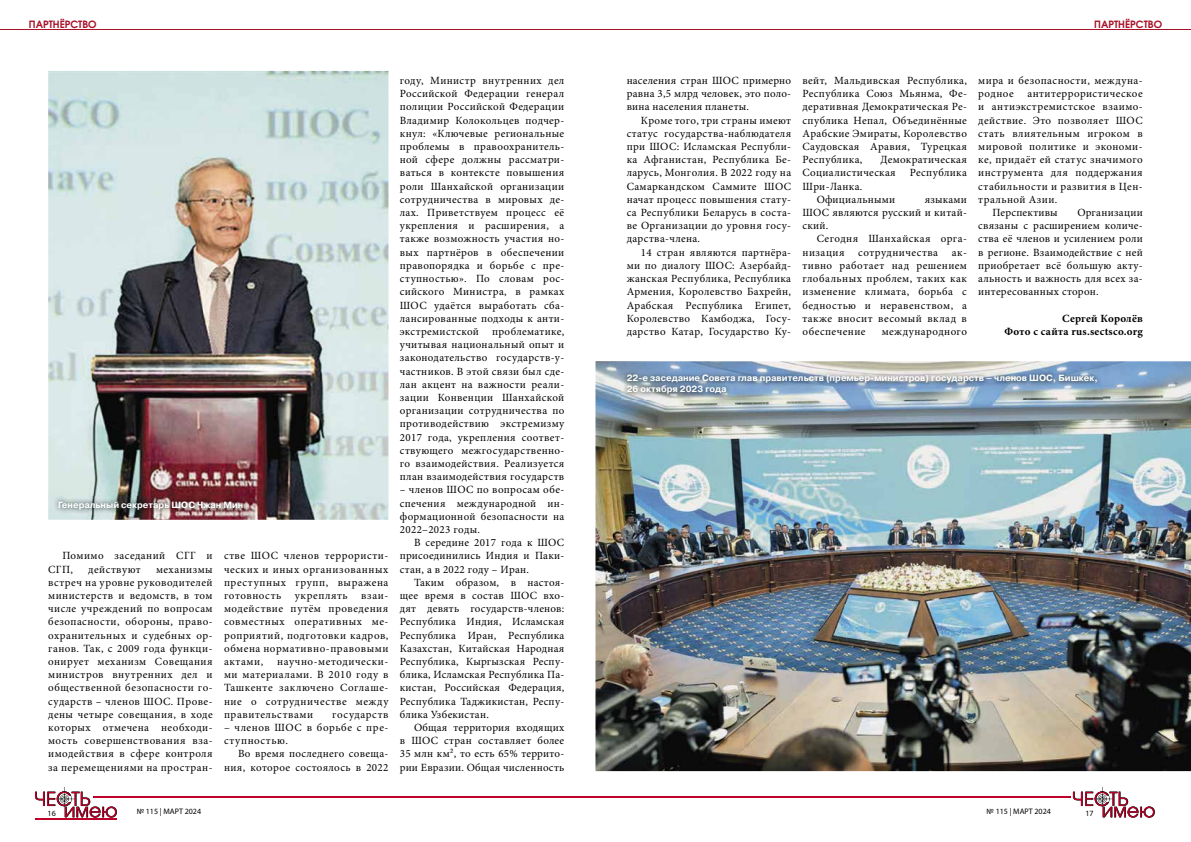
<style>
.page{position:relative;width:1191px;height:842px;background:#fff}
.page>*{position:absolute;margin:0;border:0;box-sizing:border-box;transform-origin:0 0}
.t1{font:11px/13.2px "Minion Pro";letter-spacing:.035em;color:#000;text-align:justify}
.t2{font:700 11px/13.2px "Minion Pro";letter-spacing:.02em;color:#000;text-align:right}
.t3{font:11px "Minion Pro";letter-spacing:.055em;color:#000}
.t4{font:600 10px "Avant Garde Gothic C";color:#a9132a}
.t5{font:700 9px/10.8px "Pragmatica C";color:#fff}
.t6{font:8px "Myriad Pro";color:#000}
</style>
<div class="page">
<svg style="left:35px;top:787px;width:82px;height:31px"></svg>
<svg style="left:1072px;top:787px;width:83px;height:31px"></svg>
<hr style="left:35px;top:819px;width:82px;height:1px;background:#be0028">
<hr style="left:93px;top:796px;width:977px;height:1px;background:#be0028">
<img style="left:595px;top:361px;width:596px;height:410px">
<img style="left:622px;top:369px;width:480px;height:30px">
<img style="left:48px;top:71px;width:340px;height:449px">
<img style="left:53px;top:496px;width:195px;height:19px">
<hr style="left:0;top:29px;width:1191px;height:1px;background:#a9132a">
<p class="t4" style="left:29px;top:18px;width:69px">ПАРТНЁРСТВО</p>
<p class="t4" style="left:1094px;top:18px;width:69px">ПАРТНЁРСТВО</p>
<p class="t5" style="left:58px;top:500px;width:187px">Генеральный секретарь ШОС Чжан Мин</p>
<p class="t1" style="left:48px;top:549px;width:166px;text-indent:14px">Помимо заседаний СГГ и<br>СГП,</p>
<p class="t1" style="left:88px;top:562px;width:54px">действуют</p>
<p class="t1" style="left:48px;top:562px;width:166px;text-indent:108px">механизмы встреч на уровне руководителей министерств и ведомств, в том числе учреждений по вопросам безопасности, обороны, право&shy;охранительных и судебных ор&shy;ганов. Так, с 2009 года функци&shy;онирует механизм Совещания министров внутренних дел и общественной безопасности го&shy;сударств – членов ШОС. Прове&shy;дены четыре совещания, в ходе которых отмечена необходи&shy;мость совершенствования вза&shy;имодействия в сфере контроля за перемещениями на простран-</p>
<p class="t1" style="left:224px;top:549px;width:166px">стве ШОС членов террористи&shy;ческих и иных организованных преступных групп, выражена готовность укреплять взаи&shy;модействие путём проведения совместных оперативных ме&shy;роприятий, подготовки кадров, обмена нормативно-правовыми актами,</p>
<p class="t1" style="left:224px;top:655px;width:166px;text-indent:53px">научно-методически&shy;ми материалами. В 2010 году в Ташкенте заключено Соглаше&shy;ние о сотрудничестве между правительствами</p>
<p class="t3" style="left:332px;top:707px;width:58px">государств</p>
<p class="t1" style="left:224px;top:721px;width:166px">– членов ШОС в борьбе с пре&shy;ступностью.</p>
<p class="t1" style="left:224px;top:747px;width:166px;text-align:right">Во время последнего совеща&shy;ния, которое состоялось в 2022</p>
<p class="t1" style="left:400px;top:74px;width:166px">году, Министр внутренних дел Российской Федерации генерал полиции Российской Федерации Владимир Колокольцев подчер&shy;кнул: «Ключевые региональные проблемы в правоохранитель&shy;ной сфере должны рассматри&shy;ваться в контексте повышения роли Шанхайской организации сотрудничества в мировых де&shy;лах. Приветствуем процесс её укрепления и расширения, а также возможность участия но&shy;вых партнёров в обеспечении правопорядка и борьбе с пре&shy;ступностью». По словам рос&shy;сийского Министра, в рамках ШОС удаётся выработать сба&shy;лансированные подходы к анти&shy;экстремистской проблематике, учитывая национальный опыт и законодательство государств-у&shy;частников. В этой связи был сде&shy;лан акцент на важности реали&shy;зации Конвенции Шанхайской организации сотрудничества по противодействию экстремизму 2017 года, укрепления соответ&shy;ствующего межгосударственно&shy;го взаимодействия. Реализуется план взаимодействия государств</p>
<p class="t1" style="left:400px;top:483px;width:166px">– членов ШОС по вопросам обе&shy;спечения международной ин&shy;формационной безопасности на 2022–2023 годы.</p>
<p class="t1" style="left:400px;top:536px;width:166px;text-indent:14px">В середине 2017 года к ШОС присоединились Индия и Паки&shy;стан, а в 2022 году – Иран.</p>
<p class="t1" style="left:400px;top:576px;width:166px;text-indent:14px">Таким образом, в настоя&shy;щее время в состав ШОС вхо&shy;дят девять государств-членов:<br>Республика Индия, Исламская Республика Иран, Республика Казахстан, Китайская Народная Республика, Кыргызская Респу&shy;блика, Исламская Республика Па&shy;кистан, Российская Федерация, Республика Таджикистан, Респу&shy;блика Узбекистан.</p>
<p class="t1" style="left:400px;top:721px;width:166px;text-indent:14px">Общая территория входящих в ШОС стран составляет более 35 млн км², то есть 65% террито&shy;рии Евразии. Общая численность</p>
<p class="t1" style="left:802px;top:74px;width:166px">вейт, Мальдивская Республика, Республика Союз Мьянма, Фе&shy;деративная Демократическая Ре&shy;спублика Непал, Объединённые Арабские Эмираты, Королевство Саудовская Аравия, Турецкая Республика,</p>
<p class="t1" style="left:978px;top:74px;width:166px">мира и безопасности, междуна-</p>
<p class="t1" style="left:978px;top:87px;width:166px">родное антитеррористическое</p>
<p class="t1" style="left:978px;top:100px;width:166px">и антиэкстремистское взаимо-</p>
<p class="t1" style="left:978px;top:114px;width:166px">действие. Это позволяет ШОС</p>
<p class="t1" style="left:978px;top:127px;width:166px">стать влиятельным игроком в</p>
<p class="t1" style="left:978px;top:140px;width:166px">мировой политике и экономи-</p>
<p class="t1" style="left:978px;top:153px;width:166px">ке, придаёт ей статус значимого</p>
<p class="t1" style="left:978px;top:166px;width:166px">инструмента для поддержания</p>
<p class="t1" style="left:978px;top:180px;width:166px">стабильности и развития в Цен-</p>
<p class="t1" style="left:978px;top:193px;width:81px">тральной Азии.</p>
<p class="t1" style="left:992px;top:206px;width:67px">Перспективы</p>
<p class="t1" style="left:626px;top:74px;width:166px">населения стран ШОС примерно равна 3,5 млрд человек, это поло&shy;вина населения планеты.</p>
<p class="t1" style="left:626px;top:114px;width:166px;text-indent:14px">Кроме того, три страны имеют статус государства-наблюдателя при ШОС: Исламская Республи&shy;ка Афганистан, Республика Бе&shy;ларусь, Монголия. В 2022 году на Самаркандском Саммите ШОС начат процесс повышения стату&shy;са Республики Беларусь в соста&shy;ве Организации до уровня госу&shy;дарства-члена.</p>
<p class="t1" style="left:626px;top:246px;width:166px;text-indent:14px">14 стран являются партнёра&shy;ми по диалогу ШОС: Азербайд&shy;жанская Республика, Республика Армения, Королевство Бахрейн, Арабская Республика Египет, Королевство Камбоджа, Госу&shy;дарство Катар, Государство Ку-</p>
<p class="t1" style="left:802px;top:153px;width:166px;text-indent:78px">Демократическая<br>Социалистическая</p>
<p class="t1" style="left:910px;top:166px;width:58px">Республика</p>
<p class="t1" style="left:816px;top:180px;width:80px;text-indent:-14px">Шри-Ланка.<br>Официальными</p>
<p class="t1" style="left:802px;top:193px;width:166px;text-indent:122px">языками ШОС являются русский и китай&shy;ский.</p>
<p class="t1" style="left:802px;top:232px;width:166px;text-indent:14px">Сегодня Шанхайская орга&shy;низация сотрудничества ак&shy;тивно работает над решением глобальных проблем, таких как изменение климата, борьба с бедностью и неравенством, а также вносит весомый вклад в обеспечение</p>
<p class="t1" style="left:978px;top:206px;width:166px;text-indent:99px">Организации связаны с расширением количе&shy;ства её членов и усилением роли в регионе. Взаимодействие с ней приобретает всё большую акту&shy;альность и важность для всех за&shy;интересованных сторон.</p>
<p class="t2" style="left:1004px;top:311px;width:140px">Сергей Королёв<br>Фото с сайта rus.sectsco.org</p>
<p class="t5" style="left:626px;top:373px;width:472px">22-е заседание Совета глав правительств (премьер-министров) государств – членов ШОС, Бишкек,<br>26 октября 2023 года</p>
<p class="t1" style="left:881px;top:325px;width:87px">международного</p>
<p class="t6" style="left:48px;top:808px;width:10px">16</p>
<p class="t6" style="left:137px;top:807px;width:66px">№ 115 | МАРТ 2024</p>
<p class="t6" style="left:986px;top:807px;width:66px">№ 115 | МАРТ 2024</p>
<p class="t6" style="left:1085px;top:808px;width:10px">17</p>
</div>
